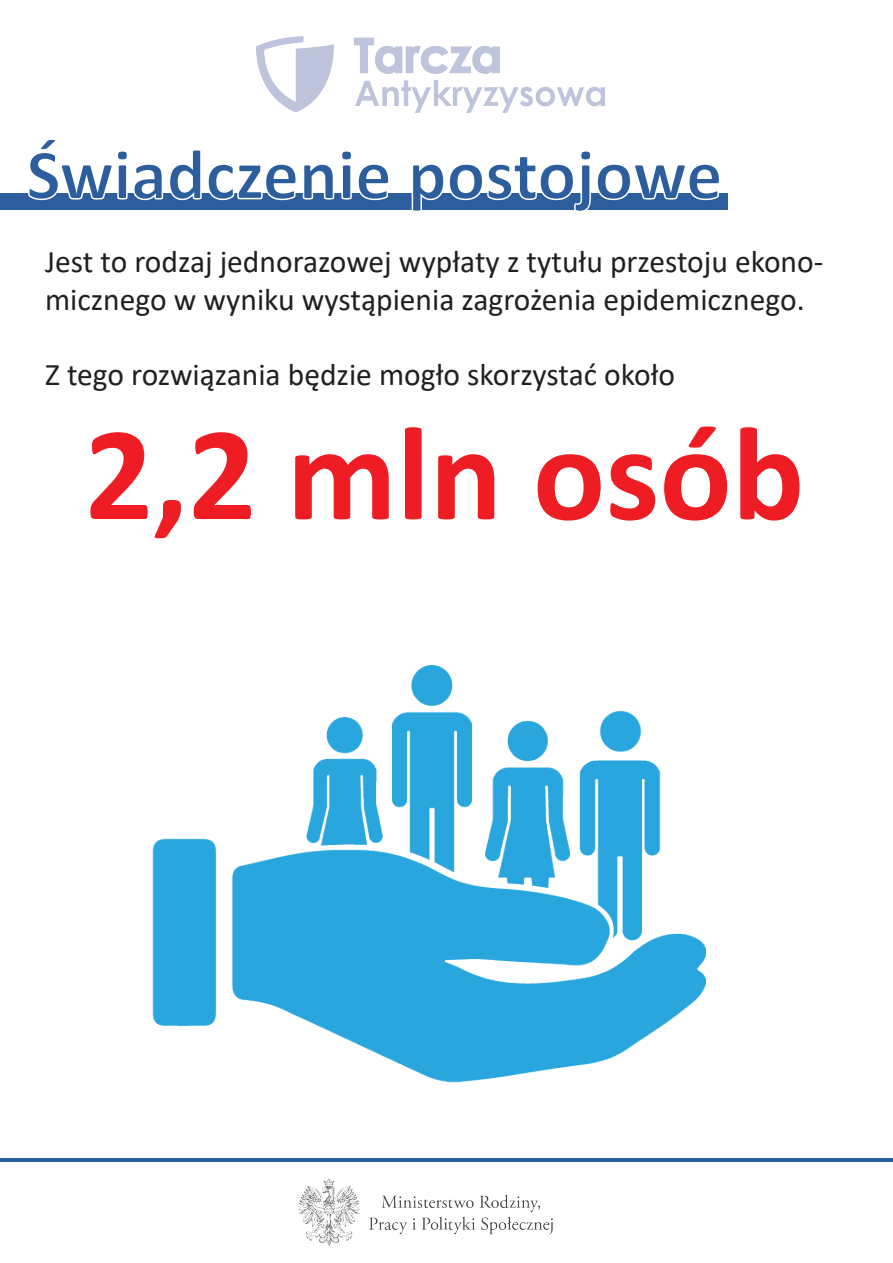
<style>
.page{position:relative;width:893px;height:1263px;background:#fff}
.page>*{position:absolute;margin:0;border:0;box-sizing:border-box;transform-origin:0 0}
.t1{font:700 135px "Calibri";color:#ee1d23}
.t2{font:700 72px "Calibri";color:#2c5e9d}
.t3{font:31.5px/37.5px "Calibri";color:#231f20}
</style>
<div class="page">
<div style="left:0;top:193px;width:728px;height:17px;background:#2c5e9d"></div>
<svg style="left:28px;top:193px;width:361px;height:8px"></svg>
<svg style="left:411px;top:193px;width:308px;height:17px"></svg>
<img style="left:152px;top:665px;width:554px;height:418px">
<img style="left:256px;top:36px;width:349px;height:77px">
<img style="left:298px;top:1179px;width:255px;height:67px">
<hr style="left:0;top:1158px;width:893px;height:4px;background:#2c5e9d">
<h2 class="t2" style="left:27px;top:124px;width:697px">Świadczenie postojowe</h2>
<p class="t3" style="left:45px;top:242px;width:780px">Jest to rodzaj jednorazowej wypłaty z tytułu przestoju ekono&shy;micznego w wyniku wystąpienia zagrożenia epidemicznego.</p>
<p class="t3" style="left:45px;top:355px;width:631px">Z tego rozwiązania będzie mogło skorzystać około</p>
<h1 class="t1" style="left:85px;top:379px;width:721px">2,2 mln osób</h1>
</div>
